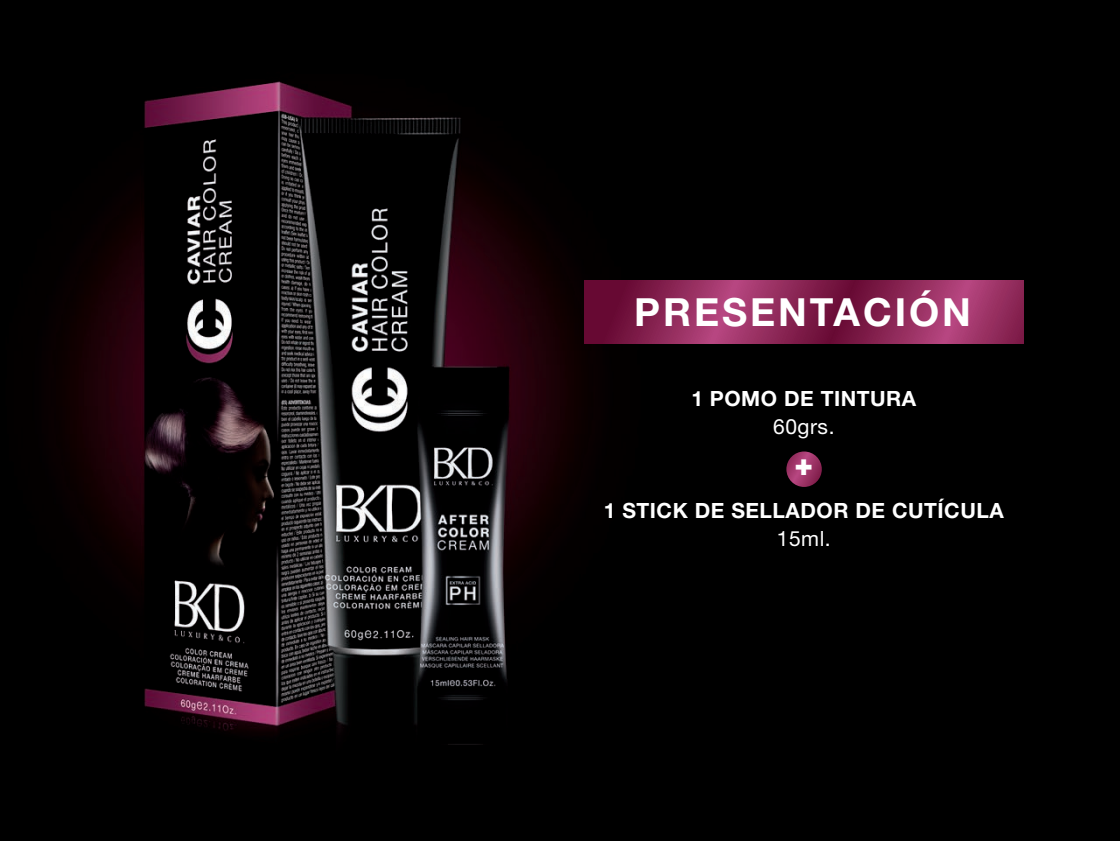
<style>
.page{position:relative;width:1120px;height:841px;background:#fff}
.page>*{position:absolute;margin:0;border:0;box-sizing:border-box;transform-origin:0 0}
.t1{font:700 38.76px "Helvetica Neue";letter-spacing:.075em;color:#fff}
.t2{font:900 30.97px "Helvetica Neue";color:#fff}
.t3{font:700 21px "Helvetica Neue";letter-spacing:.025em;color:#fff}
.t4{font:21px "Helvetica Neue";letter-spacing:.025em;color:#fff}
</style>
<div class="page">
<img style="left:0;top:0;width:1120px;height:841px">
<svg style="left:786px;top:451px;width:36px;height:36px"></svg>
<svg style="left:584px;top:280px;width:440px;height:63px;background:#8d2757"></svg>
<h1 class="t1" style="left:634px;top:288px;width:338px">PRESENTACIÓN</h1>
<p class="t3" style="left:691px;top:385px;width:227px">1 POMO DE TINTURA</p>
<p class="t4" style="left:773px;top:414px;width:63px">60grs.</p>
<h2 class="t2" style="left:794px;top:446px;width:20px">+</h2>
<p class="t3" style="left:604px;top:497px;width:402px">1 STICK DE SELLADOR DE CUTÍCULA</p>
<p class="t4" style="left:777px;top:525px;width:55px">15ml.</p>
</div>
